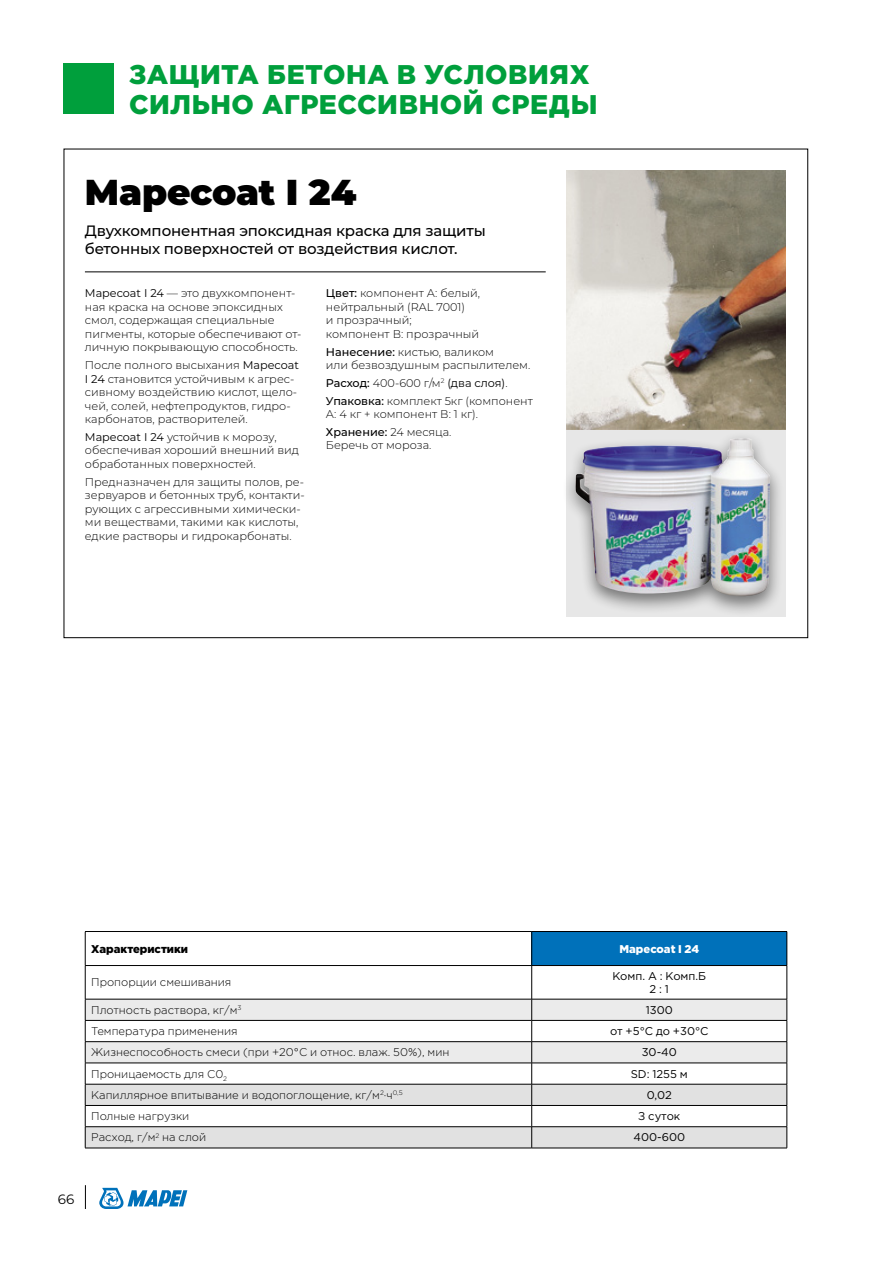
<style>
.page{position:relative;width:893px;height:1263px;background:#fff}
.page>*{position:absolute;margin:0;border:0;box-sizing:border-box;transform-origin:0 0}
.t1{font:900 36px "Montserrat";letter-spacing:-.005em;color:#000}
.t2{font:900 27px/30px "Gotham Pro";letter-spacing:.025em;color:#009f3c}
.t3{font:500 15px/18px "Montserrat";letter-spacing:-.01em;color:#000}
.t4{font:13.5px "Montserrat";color:#000}
.t5{font:300 11.25px/13.5px "Montserrat";color:#000}
.t6{font:300 11.25px "Gotham Pro";color:#000}
.t7{font:11.25px/13.5px "Gotham Pro";color:#000;text-align:center}
.t8{font:900 11.25px "Gotham Pro";color:#000}
.t9{font:900 11.25px "Gotham Pro";color:#fff}
.s1{font-weight:400}
.s2{font-weight:500}
</style>
<div class="page">
<svg style="left:99px;top:1188px;width:88px;height:21px"></svg>
<svg style="left:85px;top:1185px;width:1px;height:24px"></svg>
<div style="left:64px;top:64px;width:50px;height:50px;background:#009f3c"></div>
<img style="left:566px;top:170px;width:220px;height:259px">
<div style="left:562px;top:431px;width:222px;height:186px;background:#000;opacity:.5"></div>
<img style="left:575px;top:438px;width:195px;height:161px">
<hr style="left:85px;top:272px;width:461px;height:1px;background:#000">
<div style="left:532px;top:931px;width:255px;height:34px;background:#0071ba"></div>
<svg style="left:86px;top:966px;width:701px;height:33px"></svg>
<hr style="left:85px;top:931px;width:447px;height:1px;background:#000">
<hr style="left:85px;top:932px;width:1px;height:33px;background:#000">
<hr style="left:532px;top:931px;width:255px;height:1px;background:#000">
<hr style="left:531px;top:932px;width:1px;height:33px;background:#000">
<hr style="left:787px;top:932px;width:1px;height:33px;background:#000">
<hr style="left:85px;top:965px;width:447px;height:1px;background:#000">
<hr style="left:85px;top:966px;width:1px;height:33px;background:#000">
<hr style="left:532px;top:965px;width:255px;height:1px;background:#000">
<hr style="left:531px;top:966px;width:1px;height:33px;background:#000">
<hr style="left:787px;top:966px;width:1px;height:33px;background:#000">
<svg style="left:85px;top:999px;width:703px;height:149px"></svg>
<hr style="left:85px;top:1148px;width:447px;height:1px;background:#000">
<hr style="left:532px;top:1148px;width:255px;height:1px;background:#000">
<h2 class="t2" style="left:129px;top:58px;width:470px">Защита бетона в условиях сильно агрессивной среды</h2>
<h1 class="t1" style="left:85px;top:165px;width:273px">Mapecoat I 24</h1>
<h3 class="t3" style="left:85px;top:221px;width:402px">Двухкомпонентная эпоксидная краска для защиты бетонных поверхностей от воздействия кислот.</h3>
<p class="t5" style="left:85px;top:286px;width:218px"><span class="s1">Mapecoat I 24</span> — это двухкомпонент&shy;ная краска на основе эпоксидных смол, содержащая специальные пигменты, которые обеспечивают от&shy;личную покрывающую способность.</p>
<p class="t5" style="left:85px;top:358px;width:216px">После полного высыхания <span class="s1">Mapecoat I 24</span> становится устойчивым к агрес&shy;сивному воздействию кислот, щело&shy;чей, солей, нефтепродуктов, гидро&shy;карбонатов, растворителей.</p>
<p class="t5" style="left:85px;top:430px;width:216px"><span class="s1">Mapecoat I 24</span> устойчив к морозу, обеспечивая хороший внешний вид обработанных поверхностей.</p>
<p class="t5" style="left:85px;top:475px;width:221px">Предназначен для защиты полов, ре&shy;зервуаров и бетонных труб, контакти&shy;рующих с агрессивными химически&shy;ми веществами, такими как кислоты, едкие растворы и гидрокарбонаты.</p>
<p class="t5" style="left:326px;top:286px;width:156px"><span class="s2">Цвет:</span> компонент А: белый, нейтральный (RAL 7001)<br>и прозрачный;<br>компонент В: прозрачный</p>
<p class="t5" style="left:326px;top:345px;width:206px"><span class="s2">Нанесение:</span> кистью, валиком<br>или безвоздушным распылителем.</p>
<p class="t5" style="left:326px;top:374px;width:208px;line-height:17.7px"><span class="s2">Расход:</span> 400-600 г/м<sup>2</sup> <span class="s1">(два слоя)</span>.<br><span class="s2">Упаковка:</span> комплект 5кг (компонент</p>
<p class="t5" style="left:326px;top:405px;width:154px;line-height:17.7px">А: 4 кг + компонент В: 1 кг).<br><span class="s2">Хранение:</span> 24 месяца.</p>
<p class="t5" style="left:326px;top:438px;width:107px">Беречь от мороза.</p>
<p class="t8" style="left:91px;top:942px;width:98px">Характеристики</p>
<p class="t9" style="left:619px;top:942px;width:81px">Mapecoat I 24</p>
<p class="t6" style="left:91px;top:976px;width:142px">Пропорции смешивания</p>
<p class="t7" style="left:612px;top:969px;width:95px">Комп. A : Комп.Б<br>2 : 1</p>
<p class="t6" style="left:91px;top:1004px;width:152px">Плотность раствора, кг/м<sup>3</sup></p>
<p class="t7" style="left:646px;top:1003px;width:29px">1300</p>
<p class="t6" style="left:91px;top:1025px;width:148px">Температура применения</p>
<p class="t7" style="left:610px;top:1024px;width:100px">от +5°С до +30°С</p>
<p class="t6" style="left:91px;top:1046px;width:360px">Жизнеспособность смеси (при +20°С и относ. влаж. 50%), мин</p>
<p class="t7" style="left:642px;top:1046px;width:37px">30-40</p>
<p class="t6" style="left:91px;top:1067px;width:137px">Проницаемость для С0<sub>2</sub></p>
<p class="t7" style="left:631px;top:1067px;width:59px">SD: 1255 м</p>
<p class="t6" style="left:91px;top:1089px;width:313px">Капиллярное впитывание и водопоглощение, кг/м<sup>2</sup>·ч<sup>0,5</sup></p>
<p class="t7" style="left:647px;top:1088px;width:27px">0,02</p>
<p class="t6" style="left:91px;top:1110px;width:100px">Полные нагрузки</p>
<p class="t7" style="left:638px;top:1109px;width:44px">З суток</p>
<p class="t6" style="left:91px;top:1131px;width:116px">Расход, г/м<sup>2</sup> на слой</p>
<p class="t7" style="left:633px;top:1131px;width:53px">400-600</p>
<p class="t4" style="left:58px;top:1189px;width:18px">66</p>
</div>
